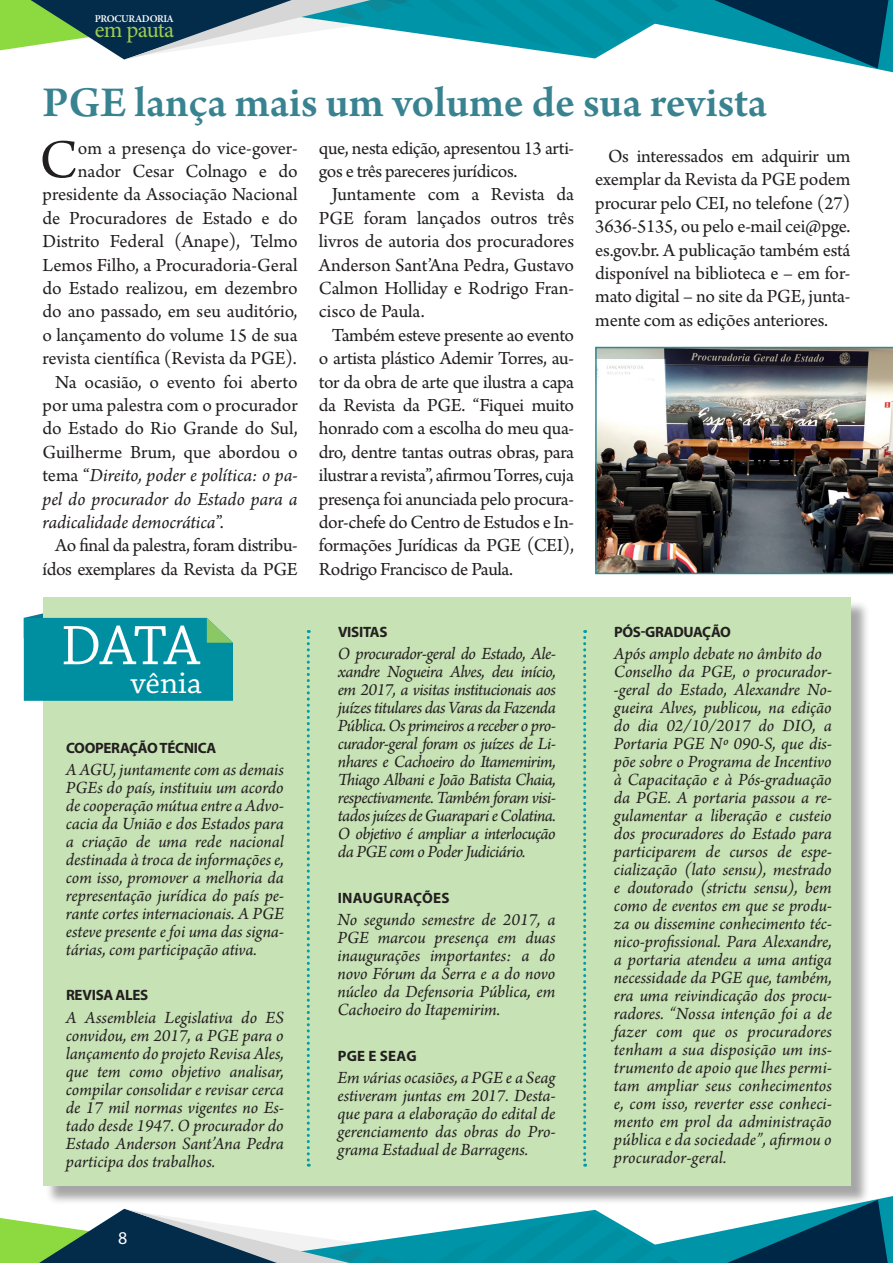
<style>
.page{position:relative;width:893px;height:1263px;background:#fff}
.page>*{position:absolute;margin:0;border:0;box-sizing:border-box;transform-origin:0 0}
.t1{font:58.65px "Chaparral Pro";color:#fff}
.texto_matéria_-_capi{font:57.3px "Arno Pro";color:#231f20}
.títulos_grandes{font:600 45px "Arno Pro";letter-spacing:-.005em;color:#398391}
.t2{font:32.55px "Chaparral Pro";color:#fff}
.t3{font:22.8px "Minion Pro";letter-spacing:-.03em;color:#9ecd50}
.texto_matéria{font:19.5px/23.4px "Arno Pro";letter-spacing:-.015em;color:#231f20;text-align:justify}
.texto_matéria_-_capi-2{font:19.5px/23.4px "Arno Pro";color:#231f20;text-align:right}
.Data_Venia_-_textos{font:italic 18px/18px "Arno Pro";letter-spacing:-.005em;color:#231f20;text-align:justify}
.t4{font:18px "Myriad Pro";color:#fff}
.Data_venia_-_títulos{font:700 15px "Myriad Pro";letter-spacing:-.02em;color:#231f20}
.Data_venia_-_títulos-2{font:700 15px "Myriad Pro";letter-spacing:.02em;color:#231f20}
.t5{font:600 10.35px "Minion Pro";letter-spacing:-.03em;color:#fff}
.s1{font-style:italic}
</style>
<div class="page">
<div style="left:45px;top:600px;width:825px;height:605px;background:#231f20;opacity:.4"></div>
<div style="left:43px;top:597px;width:808px;height:589px;background:#c7e2b4"></div>
<svg style="left:583px;top:630px;width:3px;height:537px"></svg>
<svg style="left:307px;top:630px;width:3px;height:537px"></svg>
<svg style="left:24px;top:613px;width:209px;height:88px"></svg>
<img style="left:595px;top:347px;width:298px;height:227px">
<svg style="left:0;top:1196px;width:893px;height:67px"></svg>
<svg style="left:0;top:0;width:893px;height:72px"></svg>
<p class="t5" style="left:95px;top:12px;width:81px">PROCURADORIA</p>
<p class="t3" style="left:95px;top:14px;width:81px">em pauta</p>
<p class="títulos_grandes" style="left:43px;top:76px;width:726px">PGE lança mais um volume de sua revista</p>
<p class="texto_matéria_-_capi" style="left:39px;top:127px;width:40px">C</p>
<p class="texto_matéria_-_capi-2" style="left:43px;top:137px;width:257px">om a presença do vice-gover&shy;nador Cesar Colnago e do presidente da Associação Nacional de Procuradores de Estado e do<br>Distrito Federal (Anape), Telmo<br>Lemos Filho, a Procuradoria-Geral do Estado realizou, em dezembro do ano passado, em seu auditório, o lançamento do volume 15 de sua revista científica (Revista da PGE).</p>
<p class="texto_matéria" style="left:43px;top:371px;width:257px;text-indent:13px">Na ocasião, o evento foi aberto por uma palestra com o procurador do Estado do Rio Grande do Sul, Guilherme Brum, que abordou o tema “<span class="s1">Direito, poder e política: o pa&shy;pel do procurador do Estado para a radicalidade democrática</span>”.</p>
<p class="texto_matéria" style="left:43px;top:535px;width:257px;text-align:right">Ao final da palestra, foram distribu&shy;ídos exemplares da Revista da PGE</p>
<p class="texto_matéria" style="left:319px;top:137px;width:257px">que, nesta edição, apresentou 13 arti&shy;gos e três pareceres jurídicos.</p>
<p class="texto_matéria" style="left:319px;top:184px;width:257px;text-indent:13px">Juntamente com a Revista da PGE foram lançados outros três livros de autoria dos procuradores Anderson Sant’Ana Pedra, Gustavo Calmon Holliday e Rodrigo Fran&shy;cisco de Paula.</p>
<p class="texto_matéria" style="left:319px;top:324px;width:257px;text-indent:13px">Também esteve presente ao evento o artista plástico Ademir Torres, au&shy;tor da obra de arte que ilustra a capa da Revista da PGE. “Fiquei muito honrado com a escolha do meu qua&shy;dro, dentre tantas outras obras, para ilustrar a revista”, afirmou Torres, cuja presença foi anunciada pelo procura&shy;dor-chefe do Centro de Estudos e In&shy;formações Jurídicas da PGE (CEI), Rodrigo Francisco de Paula.</p>
<p class="texto_matéria" style="left:595px;top:146px;width:257px;text-indent:13px">Os interessados em adquirir um exemplar da Revista da PGE podem procurar pelo CEI, no telefone (27)<br>3636-5135, ou pelo e-mail cei@pge. es.gov.br. A publicação também está disponível na biblioteca e – em for&shy;mato digital – no site da PGE, junta&shy;mente com as edições anteriores.</p>
<p class="t1" style="left:61px;top:613px;width:140px">DATA</p>
<p class="t2" style="left:130px;top:665px;width:73px">vênia</p>
<p class="Data_venia_-_títulos" style="left:66px;top:738px;width:152px">COOPERAÇÃO TÉCNICA</p>
<p class="Data_Venia_-_textos" style="left:66px;top:762px;width:219px">A AGU, juntamente com as demais PGEs do país, instituiu um acordo de cooperação mútua entre a Advo&shy;cacia da União e dos Estados para a criação de uma rede nacional destinada à troca de informações e, com isso, promover a melhoria da representação jurídica do país pe&shy;rante cortes internacionais. A PGE esteve presente e foi uma das signa&shy;tárias, com participação ativa.</p>
<p class="Data_venia_-_títulos" style="left:66px;top:985px;width:84px">REVISA ALES</p>
<p class="Data_Venia_-_textos" style="left:66px;top:1009px;width:219px">A Assembleia Legislativa do ES convidou, em 2017, a PGE para o lançamento do projeto Revisa Ales, que tem como objetivo analisar, compilar consolidar e revisar cerca de 17 mil normas vigentes no Es&shy;tado desde 1947. O procurador do Estado Anderson Sant’Ana Pedra participa dos trabalhos.</p>
<p class="t4" style="left:118px;top:1227px;width:11px">8</p>
<p class="Data_venia_-_títulos" style="left:338px;top:622px;width:51px">VISITAS</p>
<p class="Data_Venia_-_textos" style="left:338px;top:646px;width:219px">O procurador-geral do Estado, Ale&shy;xandre Nogueira Alves, deu início, em 2017, a visitas institucionais aos juízes titulares das Varas da Fazenda Pública. Os primeiros a receber o pro&shy;curador-geral foram os juízes de Li&shy;nhares e Cachoeiro do Itamemirim, Thiago Albani e João Batista Chaia, respectivamente. Também foram visi&shy;tados juízes de Guarapari e Colatina.<br>O objetivo é ampliar a interlocução da PGE com o Poder Judiciário.</p>
<p class="Data_venia_-_títulos-2" style="left:338px;top:888px;width:113px">INAUGURAÇÕES</p>
<p class="Data_Venia_-_textos" style="left:338px;top:912px;width:219px">No segundo semestre de 2017, a PGE marcou presença em duas inaugurações importantes: a do novo Fórum da Serra e a do novo núcleo da Defensoria Pública, em Cachoeiro do Itapemirim.</p>
<p class="Data_venia_-_títulos" style="left:338px;top:1046px;width:80px">PGE E SEAG</p>
<p class="Data_Venia_-_textos" style="left:338px;top:1069px;width:219px">Em várias ocasiões, a PGE e a Seag estiveram juntas em 2017. Desta&shy;que para a elaboração do edital de gerenciamento das obras do Pro&shy;grama Estadual de Barragens.</p>
<p class="Data_venia_-_títulos" style="left:614px;top:622px;width:118px">PÓS-GRADUAÇÃO</p>
<p class="Data_Venia_-_textos" style="left:614px;top:646px;width:219px;text-align:left">Após amplo debate no âmbito do<br>Conselho da PGE, o procurador--geral do Estado, Alexandre No&shy;gueira Alves, publicou, na edição do dia 02/10/2017 do DIO, a<br>Portaria PGE Nº 090-S, que dis&shy;põe sobre o Programa de Incentivo à Capacitação e à Pós-graduação da PGE. A portaria passou a re&shy;gulamentar a liberação e custeio dos procuradores do Estado para participarem de cursos de espe&shy;cialização (lato sensu), mestrado e doutorado (strictu sensu), bem como de eventos em que se produ&shy;za ou dissemine conhecimento téc&shy;nico-profissional. Para Alexandre, a portaria atendeu a uma antiga necessidade da PGE que, também, era uma reivindicação dos procu&shy;radores. “Nossa intenção foi a de fazer com que os procuradores tenham a sua disposição um ins&shy;trumento de apoio que lhes permi&shy;tam ampliar seus conhecimentos e, com isso, reverter esse conheci&shy;mento em prol da administração pública e da sociedade”, afirmou o procurador-geral.</p>
</div>
